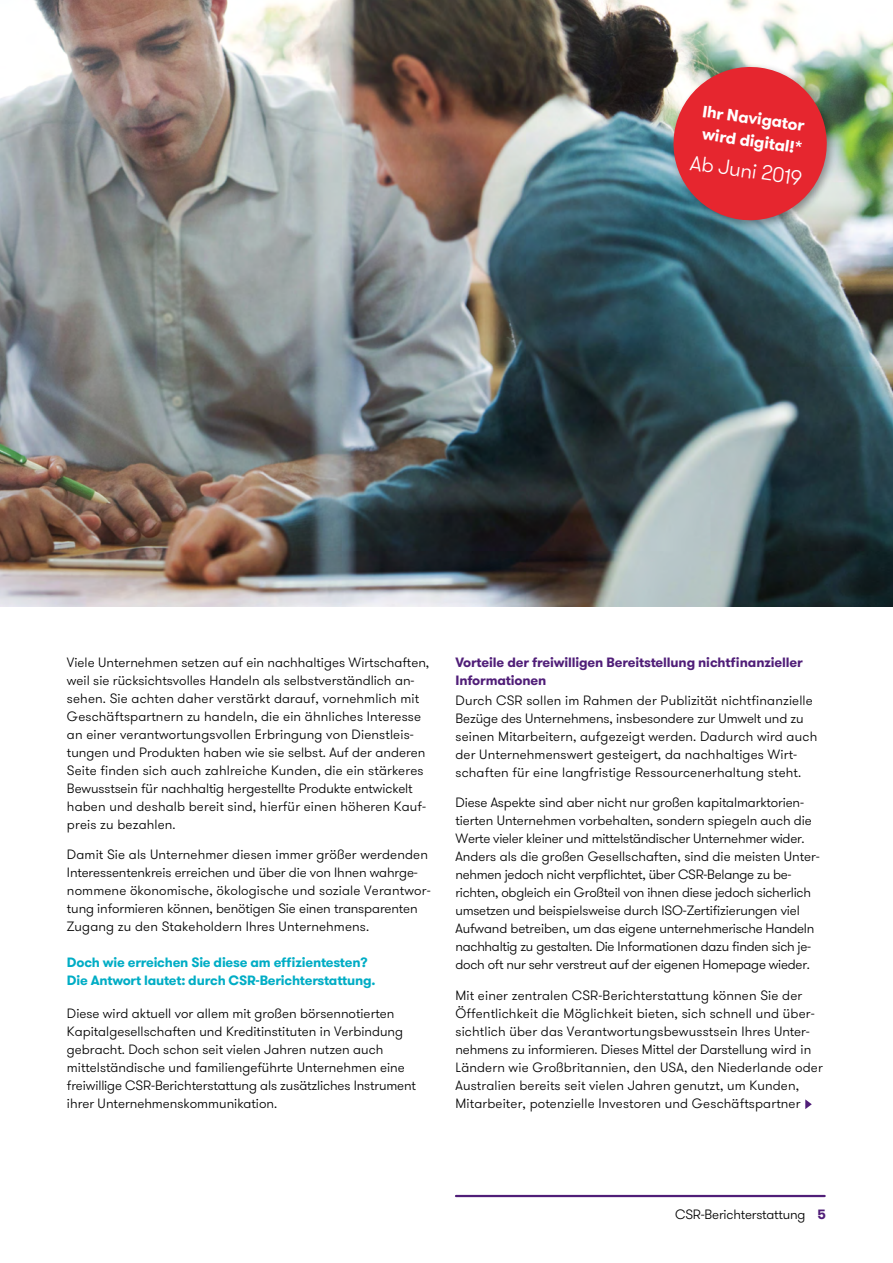
<style>
.page{position:relative;width:893px;height:1263px;background:#fff}
.page>*{position:absolute;margin:0;border:0;box-sizing:border-box;transform-origin:0 0}
.t1{font:300 21px "GT Walsheim Pro";color:#fff}
.t2{font:700 16.5px/22.5px "GT Walsheim Pro";color:#fff}
.t3{font:300 13.5px/18px "GT Walsheim Pro";color:#000}
.t4{font:300 13.5px/18px "GT Walsheim Pro";letter-spacing:-.02em;color:#000}
.t5{font:700 13.5px/18px "GT Walsheim Pro";letter-spacing:-.015em;color:#00adc5}
.t6{font:700 13.5px/18px "GT Walsheim Pro";letter-spacing:-.01em;color:#501e78}
.s1{font-weight:700;color:#501e78}
</style>
<div class="page">
<hr style="left:456px;top:1195px;width:369px;height:2px;background:#501e78">
<svg style="left:805px;top:1099px;width:7px;height:10px"></svg>
<img style="left:0;top:0;width:893px;height:606px">
<div style="left:668px;top:62px;width:170px;height:169px;background:#000;opacity:.37"></div>
<img style="left:668px;top:62px;width:164px;height:163px">
<p class="t2" style="left:704px;top:100px;width:105px;rotate:8deg">Ihr Navigator wird digital!*</p>
<h1 class="t1" style="left:692px;top:149px;width:114px;rotate:8deg">Ab Juni 2 019</h1>
<p class="t3" style="left:67px;top:653px;width:364px">Viele Unternehmen setzen auf ein nachhaltiges Wirtschaften, weil sie rücksichtsvolles Handeln als selbstverständlich an&shy;sehen. Sie achten daher verstärkt darauf, vornehmlich mit Geschäftspartnern zu handeln, die ein ähnliches Interesse an einer verantwortungsvollen Erbringung von Dienstleis&shy;tungen und Produkten haben wie sie selbst. Auf der anderen Seite finden sich auch zahlreiche Kunden, die ein stärkeres Bewusstsein für nachhaltig hergestellte Produkte entwickelt haben und deshalb bereit sind, hierfür einen höheren Kauf&shy;preis zu bezahlen.</p>
<p class="t3" style="left:67px;top:846px;width:365px">Damit Sie als Unternehmer diesen immer größer werdenden Interessentenkreis erreichen und über die von Ihnen wahrge&shy;nommene ökonomische, ökologische und soziale Verantwor&shy;tung informieren können, benötigen Sie einen transparenten Zugang zu den Stakeholdern Ihres Unternehmens.</p>
<p class="t5" style="left:67px;top:953px;width:310px">Doch wie erreichen Sie diese am effizientesten?<br>Die Antwort lautet: durch CSR-Berichterstattung.</p>
<p class="t3" style="left:67px;top:1004px;width:351px">Diese wird aktuell vor allem mit großen börsennotierten Kapitalgesellschaften und Kreditinstituten in Verbindung gebracht. Doch schon seit vielen Jahren nutzen auch mittelständische und familiengeführte Unternehmen eine freiwillige CSR-Berichterstattung als zusätzliches Instrument ihrer Unternehmenskommunikation.</p>
<p class="t6" style="left:455px;top:653px;width:349px">Vorteile der freiwilligen Bereitstellung nichtfinanzieller<br>Informationen</p>
<p class="t3" style="left:455px;top:691px;width:363px">Durch CSR sollen im Rahmen der Publizität nichtfinanzielle Bezüge des Unternehmens, insbesondere zur Umwelt und zu seinen Mitarbeitern, aufgezeigt werden. Dadurch wird auch der Unternehmenswert gesteigert, da nachhaltiges Wirt&shy;schaften für eine langfristige Ressourcenerhaltung steht.</p>
<p class="t4" style="left:455px;top:794px;width:366px">Diese Aspekte sind aber nicht nur großen kapitalmarktorien&shy;tierten Unternehmen vorbehalten, sondern spiegeln auch die Werte vieler kleiner und mittelständischer Unternehmer wider.<br>Anders als die großen Gesellschaften, sind die meisten Unter&shy;nehmen jedoch nicht verpflichtet, über CSR-Belange zu be&shy;richten, obgleich ein Großteil von ihnen diese jedoch sicherlich umsetzen und beispielsweise durch ISO-Zertifizierungen viel Aufwand betreiben, um das eigene unternehmerische Handeln nachhaltig zu gestalten. Die Informationen dazu finden sich je&shy;doch oft nur sehr verstreut auf der eigenen Homepage wieder.</p>
<p class="t3" style="left:455px;top:987px;width:369px">Mit einer zentralen CSR-Berichterstattung können Sie der Öffentlichkeit die Möglichkeit bieten, sich schnell und über&shy;sichtlich über das Verantwortungsbewusstsein Ihres Unter&shy;nehmens zu informieren. Dieses Mittel der Darstellung wird in Ländern wie Großbritannien, den USA, den Niederlande oder Australien bereits seit vielen Jahren genutzt, um Kunden, Mitarbeiter, potenzielle Investoren und Geschäftspartner</p>
<p class="t3" style="left:675px;top:1206px;width:153px">CSR-Berichterstattung <span class="s1">5</span></p>
</div>
